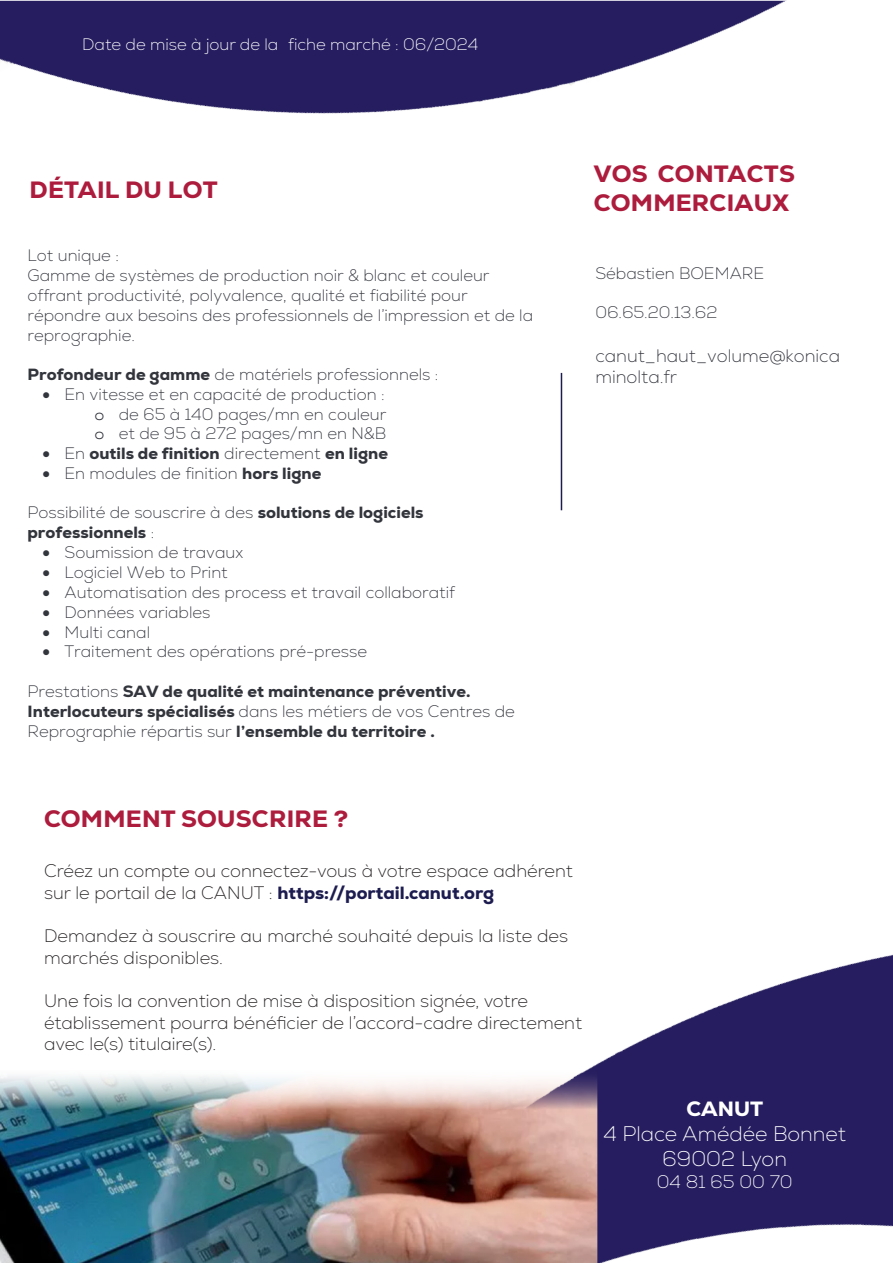
<style>
.page{position:relative;width:893px;height:1263px;background:#fff}
.page>*{position:absolute;margin:0;border:0;box-sizing:border-box;transform-origin:0 0}
.t1{font:800 24px/28.8px "Nexa";letter-spacing:.01em;color:#ad1c3c}
.t2{font:200 21px "Nexa";color:#fff}
.t3{font:800 21px "Nexa";color:#fff}
.t4{font:200 18px/21.6px "Nexa";color:#231f20}
.t5{font:200 18px/21.6px "Nexa";color:#33353d}
.t6{font:200 18px "Nexa";color:#fff}
.t7{font:200 16.5px/19.8px "Nexa";color:#33353d}
.t8{font:800 16.5px/19.8px "Nexa";color:#33353d}
.t9{font:200 16.5px "Nexa";color:#fff}
.s1{font-weight:800}
.s2{font-family:"Courier Std";font-weight:400}
.s3{font-weight:200}
.s4{font-weight:800;color:#1d1c50}
</style>
<div class="page">
<img style="left:592px;top:954px;width:301px;height:309px">
<img style="left:0;top:1067px;width:597px;height:196px">
<img style="left:0;top:1px;width:785px;height:477px">
<hr style="left:561px;top:373px;width:1px;height:137px;background:#1d1c50">
<p class="t9" style="left:82px;top:34px;width:398px">Date de mise à jour de la fiche marché : 06/2024</p>
<h1 class="t1" style="left:30px;top:175px;width:190px">DÉTAIL DU LOT</h1>
<p class="t7" style="left:28px;top:246px;width:507px">Lot unique :<br>Gamme de systèmes de production noir &amp; blanc et couleur offrant productivité, polyvalence, qualité et fiabilité pour répondre aux besoins des professionnels de l’impression et de la reprographie.</p>
<p class="t7" style="left:28px;top:365px;width:412px"><span class="s1">Profondeur de gamme</span> de matériels professionnels :</p>
<p class="t7" style="left:94px;top:385px;width:293px;text-align:justify;text-indent:-52px">• En vitesse et en capacité de production : <span class="s2">o</span> de 65 à 140 pages/mn en couleur <span class="s2">o</span> et de 95 à 272 pages/mn en N&amp;B</p>
<p class="t8" style="left:42px;top:443px;width:347px">• <span class="s3">En</span> outils de finition <span class="s3">directement</span> en ligne</p>
<p class="t7" style="left:42px;top:464px;width:280px">• En modules de finition <span class="s1">hors ligne</span></p>
<p class="t8" style="left:27px;top:503px;width:398px"><span class="s3">Possibilité de souscrire à des</span> solutions de logiciels professionnels <span class="s3">:</span></p>
<p class="t7" style="left:43px;top:543px;width:202px">• Soumission de travaux</p>
<p class="t7" style="left:43px;top:563px;width:187px">• Logiciel Web to Print</p>
<p class="t7" style="left:43px;top:583px;width:414px">• Automatisation des process et travail collaboratif</p>
<p class="t7" style="left:43px;top:603px;width:169px">• Données variables</p>
<p class="t7" style="left:43px;top:622px;width:109px">• Multi canal</p>
<p class="t7" style="left:43px;top:642px;width:326px">• Traitement des opérations pré-presse</p>
<p class="t8" style="left:28px;top:681px;width:489px"><span class="s3">Prestations</span> SAV de qualité et maintenance préventive.<br>Interlocuteurs spécialisés <span class="s3">dans les métiers de vos Centres de<br>Reprographie répartis sur</span> l’ensemble du territoire .</p>
<p class="t1" style="left:594px;top:159px;width:203px">VOS CONTACTS<br>COMMERCIAUX</p>
<p class="t7" style="left:595px;top:263px;width:170px">Sébastien BOEMARE</p>
<p class="t7" style="left:595px;top:303px;width:123px">06.65.20.13.62</p>
<p class="t5" style="left:595px;top:345px;width:246px">canut_haut_volume@konica minolta.fr</p>
<p class="t1" style="left:44px;top:804px;width:306px">COMMENT SOUSCRIRE ?</p>
<p class="t4" style="left:44px;top:861px;width:530px">Créez un compte ou connectez-vous à votre espace adhérent sur le portail de la CANUT : <span class="s4">https://portail.canut.org</span></p>
<p class="t4" style="left:44px;top:926px;width:526px">Demandez à souscrire au marché souhaité depuis la liste des</p>
<p class="t4" style="left:44px;top:947px;width:180px">marchés disponibles.</p>
<p class="t4" style="left:44px;top:990px;width:485px">Une fois la convention de mise à disposition signée, votre</p>
<p class="t4" style="left:44px;top:1012px;width:540px">établissement pourra bénéficier de l’accord-cadre directement avec le(s) titulaire(s).</p>
<p class="t3" style="left:686px;top:1095px;width:78px">CANUT</p>
<p class="t2" style="left:603px;top:1121px;width:244px">4 Place Amédée Bonnet</p>
<p class="t2" style="left:662px;top:1147px;width:126px">69002 Lyon</p>
<p class="t6" style="left:657px;top:1171px;width:137px">04 81 65 00 70</p>
</div>
